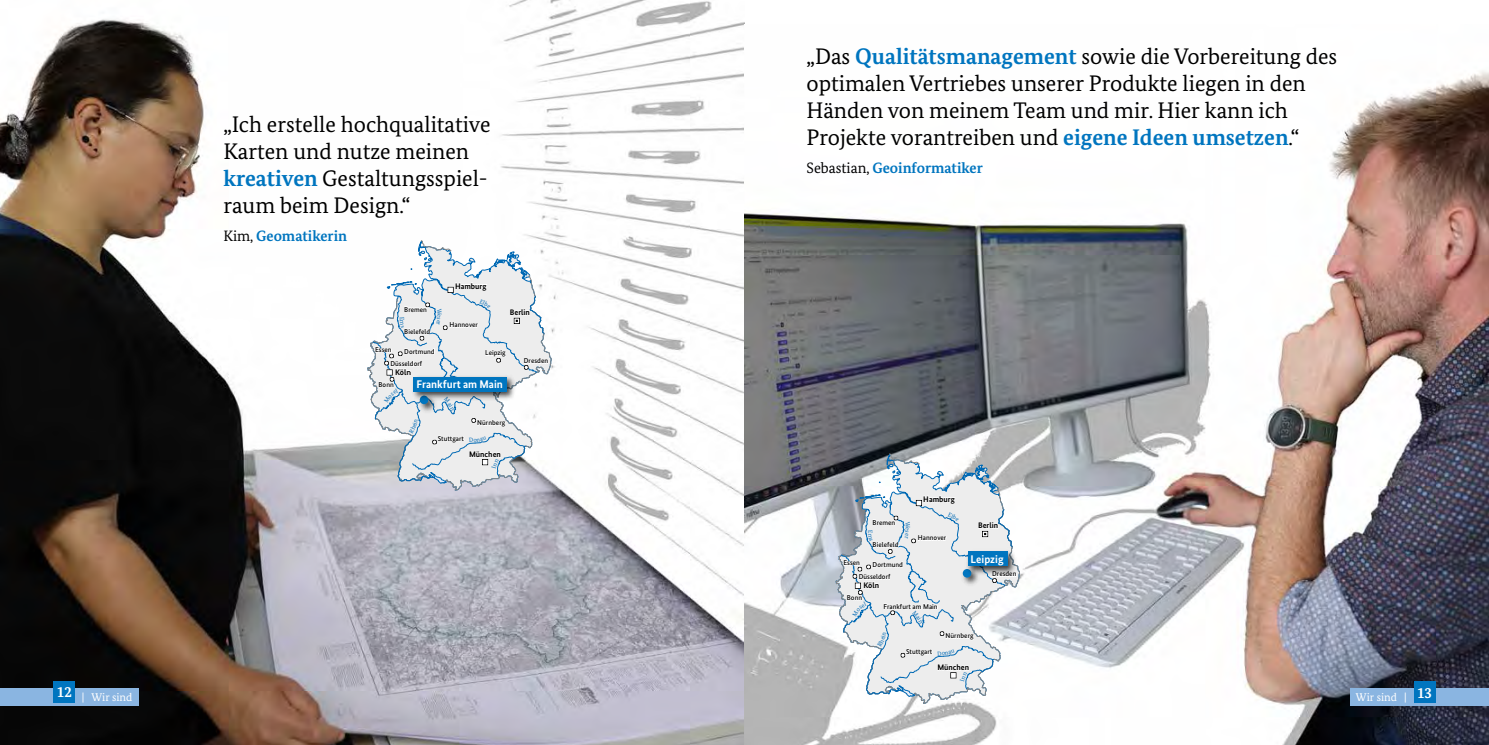
<style>
.page{position:relative;width:1489px;height:745px;background:#fff}
.page>*{position:absolute;margin:0;border:0;box-sizing:border-box;transform-origin:0 0}
.Mitarbeiter_Statement{font:22.5px/27px "Bundes Serif";color:#000}
.Mitarbeiter{font:700 15px "Bundes Serif";color:#0075bf}
.t1{font:700 15px "Bundes Serif";color:#fff}
.t2{font:11.25px "Bundes Serif";color:#fff}
.t3{font:700 11.12px "Bundes Sans";color:#fff}
.t4{font:700 8.12px "Bundes Sans";color:#000}
.t5{font:500 7.12px/12.4px "Bundes Sans";color:#000}
.s1{font-weight:700;color:#0075bf}
.s2{font-weight:400;color:#000}
</style>
<div class="page">
<img style="left:0;top:0;width:744px;height:744px">
<svg style="left:367px;top:241px;width:184px;height:25px"></svg>
<svg style="left:420px;top:239px;width:32px;height:13px"></svg>
<img style="left:744px;top:71px;width:744px;height:673px">
<div style="left:1349px;top:687px;width:139px;height:18px;background:#8ab5e1"></div>
<div style="left:0;top:687px;width:138px;height:18px;background:#8ab5e1"></div>
<svg style="left:835px;top:454px;width:184px;height:25px"></svg>
<svg style="left:888px;top:452px;width:32px;height:13px"></svg>
<div style="left:54px;top:680px;width:21px;height:22px;background:#0075bf"></div>
<div style="left:1413px;top:680px;width:22px;height:22px;background:#0075bf"></div>
<svg style="left:367px;top:266px;width:185px;height:225px"></svg>
<svg style="left:835px;top:479px;width:185px;height:224px"></svg>
<p class="Mitarbeiter_Statement" style="left:223px;top:110px;width:269px">„Ich erstelle hochqualitative<br>Karten und nutze meinen</p>
<p class="Mitarbeiter_Statement" style="left:223px;top:164px;width:266px"><span class="s1">kreativen</span> Gestaltungsspiel&shy;raum beim Design.“</p>
<p class="Mitarbeiter" style="left:223px;top:227px;width:125px"><span class="s2">Kim,</span> Geomatikerin</p>
<p class="t5" style="left:404px;top:302px;width:24px">Bremen</p>
<p class="t5" style="left:404px;top:325px;width:27px">Bielefeld</p>
<p class="t4" style="left:455px;top:280px;width:33px">Hamburg</p>
<p class="t5" style="left:449px;top:318px;width:30px">Hannover</p>
<p class="t4" style="left:509px;top:307px;width:22px">Berlin</p>
<p class="t5" style="left:375px;top:343px;width:18px">Essen</p>
<p class="t5" style="left:390px;top:345px;width:46px;text-indent:14px">Dortmund<br>Düsseldorf</p>
<p class="t5" style="left:378px;top:378px;width:17px">Bonn</p>
<p class="t5" style="left:485px;top:346px;width:22px">Leipzig</p>
<p class="t3" style="left:416px;top:377px;width:88px">Frankfurt am Main</p>
<p class="t4" style="left:395px;top:366px;width:17px">Köln</p>
<p class="t5" style="left:438px;top:432px;width:28px">Stuttgart</p>
<p class="t5" style="left:477px;top:416px;width:30px">Nürnberg</p>
<p class="t4" style="left:469px;top:449px;width:33px">München</p>
<p class="t5" style="left:524px;top:354px;width:26px">Dresden</p>
<p class="Mitarbeiter_Statement" style="left:806px;top:42px;width:532px">„Das <span class="s1">Qualitätsmanagement</span> sowie die Vorbereitung des optimalen Vertriebes unserer Produkte liegen in den Händen von meinem Team und mir. Hier kann ich Projekte vorantreiben und <span class="s1">eigene Ideen umsetzen</span>.“</p>
<p class="Mitarbeiter" style="left:806px;top:159px;width:178px"><span class="s2">Sebastian,</span> Geoinformatiker</p>
<p class="t5" style="left:872px;top:515px;width:24px">Bremen</p>
<p class="t5" style="left:872px;top:538px;width:27px">Bielefeld</p>
<p class="t5" style="left:843px;top:556px;width:18px">Essen</p>
<p class="t5" style="left:858px;top:558px;width:46px;text-indent:14px">Dortmund<br>Düsseldorf</p>
<p class="t5" style="left:846px;top:591px;width:17px">Bonn</p>
<p class="t4" style="left:863px;top:579px;width:17px">Köln</p>
<p class="t4" style="left:923px;top:493px;width:33px">Hamburg</p>
<p class="t5" style="left:917px;top:531px;width:30px">Hannover</p>
<p class="t5" style="left:883px;top:599px;width:56px">Frankfurt am Main</p>
<p class="t4" style="left:978px;top:520px;width:22px">Berlin</p>
<p class="t3" style="left:970px;top:552px;width:35px">Leipzig</p>
<p class="t5" style="left:992px;top:567px;width:26px">Dresden</p>
<p class="t5" style="left:906px;top:645px;width:28px">Stuttgart</p>
<p class="t5" style="left:945px;top:629px;width:30px">Nürnberg</p>
<p class="t4" style="left:937px;top:662px;width:33px">München</p>
<p class="t1" style="left:57px;top:682px;width:16px">12</p>
<p class="t2" style="left:1355px;top:689px;width:78px">Wir sind | <sup>13</sup></p>
<p class="t2" style="left:82px;top:690px;width:52px">| Wir sind</p>
</div>
